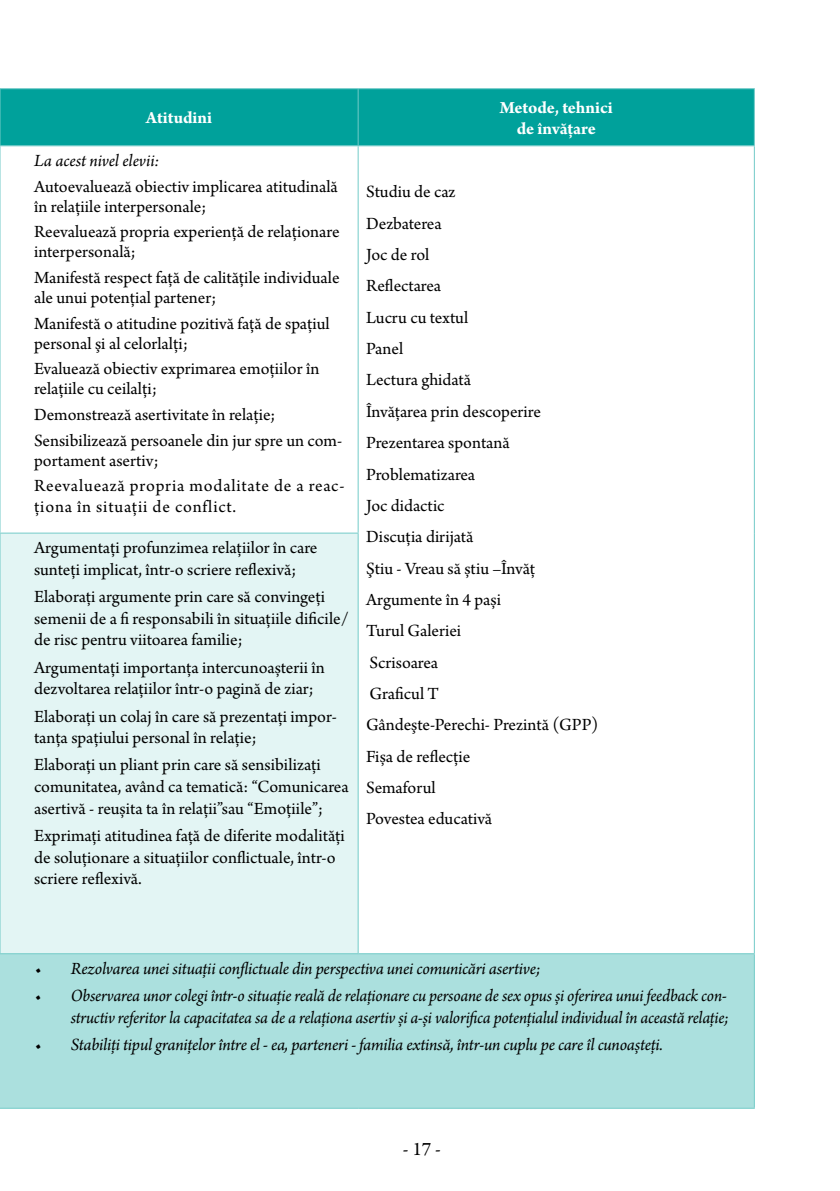
<style>
.page{position:relative;width:840px;height:1191px;background:#fff}
.page>*{position:absolute;margin:0;border:0;box-sizing:border-box;transform-origin:0 0}
.t1{font:20px "Arno Pro";color:#000}
.t2{font:18px/31.4px "Arno Pro";color:#000}
.t3{font:italic 18px/21.6px "Arno Pro";letter-spacing:-.015em;color:#000;text-align:right}
.t4{font:18px/25.6px "Arno Pro";letter-spacing:.04em;color:#000}
.t5{font:700 18px/21.6px "Arno Pro";color:#fff;text-align:center}
.t6{font:18px "Arno Pro";letter-spacing:.045em;color:#000}
</style>
<div class="page">
<div style="left:1px;top:89px;width:752px;height:56px;background:#00a19b"></div>
<div style="left:1px;top:533px;width:356px;height:420px;background:#e3f5f4"></div>
<div style="left:0;top:954px;width:753px;height:153px;background:#abe0de"></div>
<hr style="left:0;top:89px;width:1px;height:56px;background:#73cbc8">
<hr style="left:6px;top:88px;width:352px;height:1px;background:#73cbc8">
<hr style="left:358px;top:88px;width:396px;height:1px;background:#73cbc8">
<hr style="left:357px;top:89px;width:1px;height:56px;background:#73cbc8">
<hr style="left:753px;top:89px;width:1px;height:56px;background:#73cbc8">
<hr style="left:0;top:146px;width:1px;height:386px;background:#73cbc8">
<hr style="left:6px;top:145px;width:352px;height:1px;background:#73cbc8">
<hr style="left:358px;top:145px;width:396px;height:1px;background:#73cbc8">
<hr style="left:357px;top:146px;width:1px;height:386px;background:#73cbc8">
<hr style="left:753px;top:146px;width:1px;height:387px;background:#73cbc8">
<hr style="left:753px;top:533px;width:1px;height:420px;background:#73cbc8">
<hr style="left:0;top:533px;width:1px;height:420px;background:#73cbc8">
<hr style="left:6px;top:532px;width:352px;height:1px;background:#73cbc8">
<hr style="left:357px;top:533px;width:1px;height:420px;background:#73cbc8">
<hr style="left:6px;top:953px;width:352px;height:1px;background:#73cbc8">
<hr style="left:358px;top:953px;width:396px;height:1px;background:#73cbc8">
<hr style="left:753px;top:954px;width:1px;height:153px;background:#73cbc8">
<hr style="left:6px;top:1107px;width:352px;height:1px;background:#73cbc8">
<hr style="left:358px;top:1107px;width:396px;height:1px;background:#73cbc8">
<p class="t5" style="left:146px;top:108px;width:68px">Atitudini</p>
<p class="t5" style="left:499px;top:97px;width:114px">Metode, tehnici de învăţare</p>
<p class="t3" style="left:34px;top:151px;width:127px">La acest nivel elevii:</p>
<p class="t2" style="left:34px;top:177px;width:305px;line-height:20px">Autoevaluează obiectiv implicarea atitudinală în relaţiile interpersonale;</p>
<p class="t2" style="left:34px;top:223px;width:307px;line-height:20px">Reevaluează propria experienţă de relaţionare interpersonală;</p>
<p class="t2" style="left:34px;top:269px;width:307px;line-height:20px">Manifestă respect faţă de calităţile individuale ale unui potenţial partener;</p>
<p class="t2" style="left:34px;top:314px;width:297px;line-height:20px">Manifestă o atitudine pozitivă față de spaţiul personal şi al celorlalți;</p>
<p class="t2" style="left:34px;top:360px;width:287px;line-height:20px">Evaluează obiectiv exprimarea emoţiilor în relaţiile cu ceilalţi;</p>
<p class="t2" style="left:34px;top:403px;width:309px;line-height:25.6px">Demonstrează asertivitate în relaţie;<br>Sensibilizează persoanele din jur spre un com-</p>
<p class="t4" style="left:34px;top:448px;width:312px">portament asertiv;<br>Reevaluează propria modalitate de a reac-</p>
<p class="t6" style="left:34px;top:496px;width:204px">ţiona în situaţii de conflict.</p>
<p class="t2" style="left:366px;top:177px;width:233px">Studiu de caz<br>Dezbaterea<br>Joc de rol<br>Reflectarea<br>Lucru cu textul<br>Panel<br>Lectura ghidată<br>Învăţarea prin descoperire<br>Prezentarea spontană<br>Problematizarea<br>Joc didactic<br>Discuţia dirijată<br>Ştiu - Vreau să ştiu –Învăţ<br>Argumente în 4 paşi<br>Turul Galeriei<br>Scrisoarea<br>Graficul T<br>Gândeşte-Perechi- Prezintă (GPP)<br>Fişa de reflecţie<br>Semaforul<br>Povestea educativă</p>
<p class="t2" style="left:34px;top:538px;width:285px;line-height:21.6px">Argumentaţi profunzimea relaţiilor în care sunteți implicat, într-o scriere reflexivă;</p>
<p class="t2" style="left:34px;top:587px;width:316px;line-height:21.6px">Elaboraţi argumente prin care să convingeţi semenii de a fi responsabili în situaţiile dificile/ de risc pentru viitoarea familie;</p>
<p class="t2" style="left:34px;top:657px;width:292px;line-height:21.6px">Argumentaţi importanţa intercunoaşterii în dezvoltarea relaţiilor într-o pagină de ziar;</p>
<p class="t2" style="left:34px;top:706px;width:304px;line-height:21.6px">Elaboraţi un colaj în care să prezentaţi impor&shy;tanţa spaţiului personal în relaţie;</p>
<p class="t2" style="left:34px;top:755px;width:316px;line-height:21.6px">Elaboraţi un pliant prin care să sensibilizați comunitatea, având ca tematică: “Comunicarea asertivă - reuşita ta în relaţii”sau “Emoţiile”;</p>
<p class="t2" style="left:34px;top:825px;width:312px;line-height:21.6px">Exprimaţi atitudinea faţă de diferite modalităţi de soluţionare a situaţiilor conflictuale, într-o scriere reflexivă.</p>
<p class="t3" style="left:35px;top:958px;width:507px">• Rezolvarea unei situaţii conflictuale din perspectiva unei comunicări asertive;</p>
<p class="t3" style="left:35px;top:986px;width:695px">• Observarea unor colegi într-o situaţie reală de relaţionare cu persoane de sex opus şi oferirea unui feedback con&shy;structiv referitor la capacitatea sa de a relaţiona asertiv şi a-şi valorifica potenţialul individual în această relaţie;</p>
<p class="t3" style="left:35px;top:1035px;width:629px">• Stabiliţi tipul graniţelor între el - ea, parteneri - familia extinsă, într-un cuplu pe care îl cunoaşteţi.</p>
<p class="t1" style="left:402px;top:1137px;width:40px">- 17 -</p>
</div>
